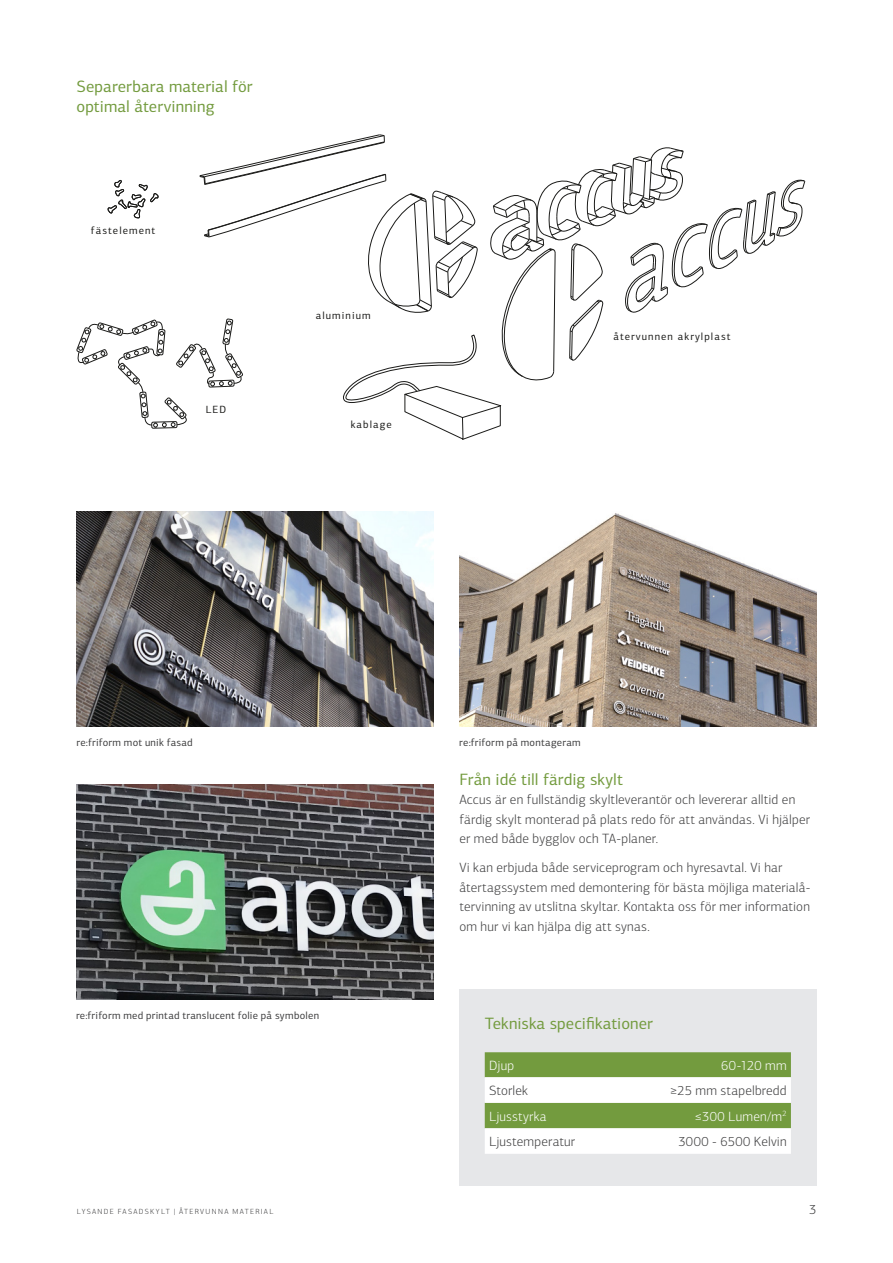
<style>
.page{position:relative;width:893px;height:1263px;background:#fff}
.page>*{position:absolute;margin:0;border:0;box-sizing:border-box;transform-origin:0 0}
.t1{font:16.5px/19.5px "PF Centro Sans Pro";letter-spacing:.005em;color:#739b3e}
.t2{font:300 13.5px/19.5px "PF Centro Sans Pro";letter-spacing:.015em;color:#3e3e3f}
.t3{font:300 13.5px "PF Centro Sans Pro";letter-spacing:.015em;color:#fff}
.t4{font:10.5px "PF Centro Sans Pro";letter-spacing:.02em;color:#3e3e3f}
.t5{font:10.5px "PF Centro Sans Pro";letter-spacing:.1em;color:#1b1b19}
.t6{font:300 7.5px "PF Centro Sans Pro";letter-spacing:.175em;color:#3e3e3f}
</style>
<div class="page">
<div style="left:459px;top:989px;width:357px;height:197px;background:#e6e7e9"></div>
<svg style="left:485px;top:1052px;width:306px;height:102px;background:#bacda0"></svg>
<img style="left:459px;top:513px;width:357px;height:213px">
<img style="left:77px;top:785px;width:356px;height:214px">
<img style="left:77px;top:512px;width:357px;height:214px">
<svg style="left:76px;top:134px;width:729px;height:306px"></svg>
<p class="t1" style="left:77px;top:77px;width:178px">Separerbara material för optimal återvinning</p>
<p class="t5" style="left:91px;top:225px;width:66px">fästelement</p>
<p class="t5" style="left:206px;top:403px;width:22px">LED</p>
<p class="t5" style="left:316px;top:309px;width:56px">aluminium</p>
<p class="t5" style="left:351px;top:418px;width:43px">kablage</p>
<p class="t5" style="left:613px;top:330px;width:119px">återvunnen akrylplast</p>
<p class="t4" style="left:77px;top:736px;width:118px">re:friform mot unik fasad</p>
<p class="t4" style="left:76px;top:1009px;width:245px">re:friform med printad translucent folie på symbolen</p>
<p class="t4" style="left:459px;top:736px;width:123px">re:friform på montageram</p>
<p class="t1" style="left:459px;top:769px;width:165px">Från idé till färdig skylt</p>
<p class="t2" style="left:459px;top:790px;width:352px">Accus är en fullständig skyltleverantör och levererar alltid en färdig skylt monterad på plats redo för att användas. Vi hjälper er med både bygglov och TA-planer.</p>
<p class="t2" style="left:459px;top:858px;width:352px">Vi kan erbjuda både serviceprogram och hyresavtal. Vi har återtagssystem med demontering för bästa möjliga materialå&shy;tervinning av utslitna skyltar. Kontakta oss för mer information om hur vi kan hjälpa dig att synas.</p>
<p class="t1" style="left:485px;top:1013px;width:170px">Tekniska specifikationer</p>
<p class="t3" style="left:489px;top:1057px;width:27px">Djup</p>
<p class="t3" style="left:721px;top:1057px;width:67px">60-120 mm</p>
<p class="t2" style="left:489px;top:1081px;width:40px">Storlek</p>
<p class="t2" style="left:670px;top:1081px;width:118px">≥25 mm stapelbredd</p>
<p class="t3" style="left:489px;top:1108px;width:59px">Ljusstyrka</p>
<p class="t3" style="left:695px;top:1108px;width:93px">≤300 Lumen/m<sup>2</sup></p>
<p class="t2" style="left:489px;top:1132px;width:88px">Ljustemperatur</p>
<p class="t2" style="left:678px;top:1132px;width:110px">3000 - 6500 Kelvin</p>
<p class="t6" style="left:77px;top:1207px;width:198px">LYSANDE FASADSKYLT | ÅTERVUNNA MATERIAL</p>
<p class="t2" style="left:809px;top:1199px;width:9px">3</p>
</div>
